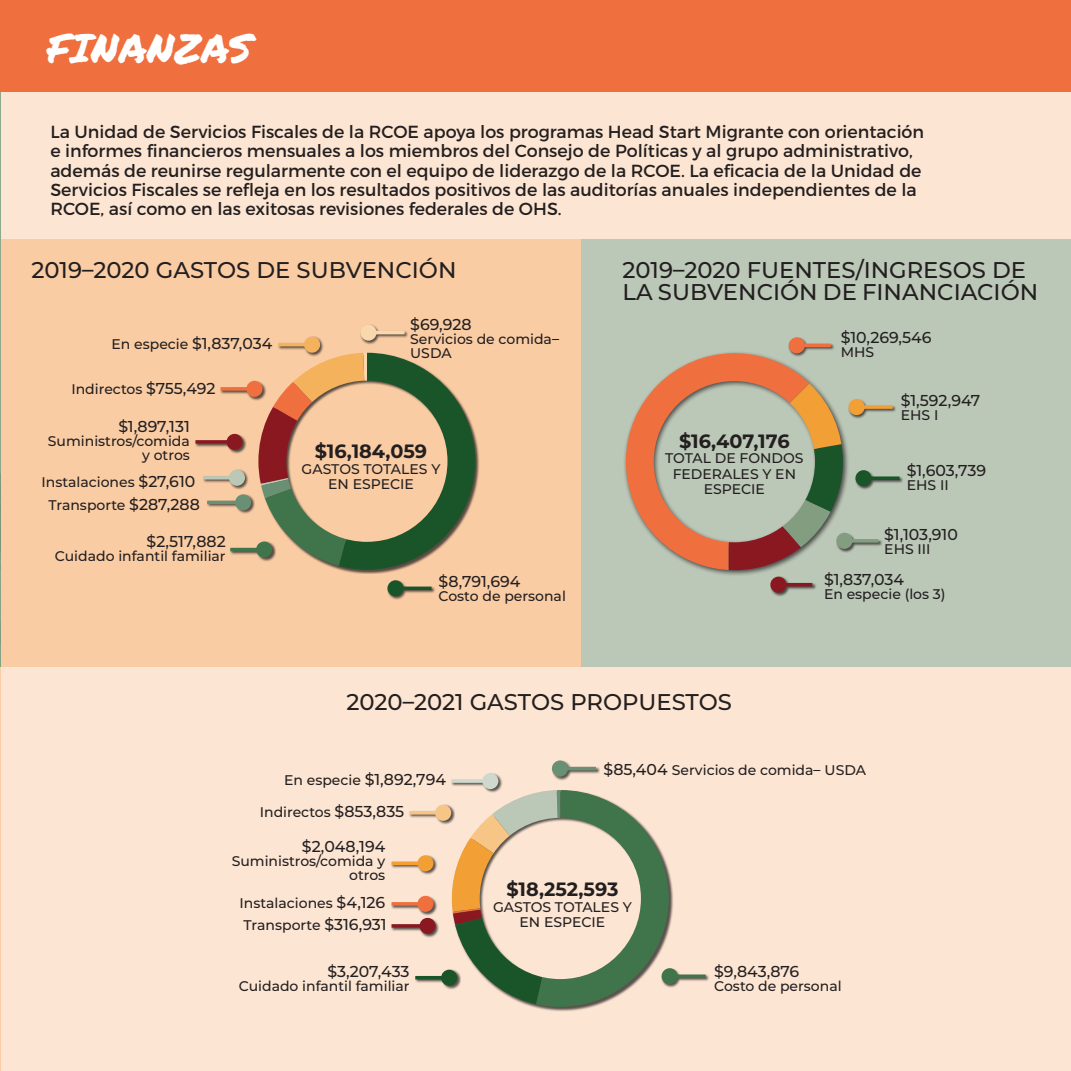
<style>
.page{position:relative;width:1071px;height:1071px;background:#fff}
.page>*{position:absolute;margin:0;border:0;box-sizing:border-box;transform-origin:0 0}
.t1{font:40.25px "Permanent Marker";color:#fff}
.t2{font:500 22.75px/22.8px "Montserrat";color:#231f20}
.t3{font:700 19.25px "Montserrat";color:#231f20}
.t4{font:17.5px/19.2px "Montserrat";color:#231f20}
.t5{font:500 15.75px "Montserrat";color:#231f20}
.t6{font:500 14px/15.4px "Montserrat";color:#231f20;text-align:center}
.s1{font-family:"Futura Std"}
.s2{font-size:14px}
.s3{font-size:15.75px}
</style>
<div class="page">
<div style="left:1px;top:77px;width:1070px;height:994px;background:#fce5d2"></div>
<div style="left:0;top:239px;width:581px;height:428px;background:#f9cca4"></div>
<div style="left:581px;top:239px;width:490px;height:428px;background:#bbc7b7"></div>
<hr style="left:0;top:667px;width:1px;height:404px;background:#f9cca4">
<img style="left:0;top:91px;width:1px;height:576px">
<div style="left:0;top:0;width:1071px;height:91px;background:#f06f3e"></div>
<div style="left:770px;top:576px;width:46px;height:21px;background:#231f20;opacity:.75"></div>
<hr style="left:778px;top:583px;width:34px;height:3px;background:#891821">
<div style="left:770px;top:577px;width:17px;height:16px;background:#891821;border-radius:50%"></div>
<div style="left:836px;top:532px;width:46px;height:21px;background:#231f20;opacity:.75"></div>
<svg style="left:852px;top:539px;width:26px;height:4px"></svg>
<div style="left:836px;top:533px;width:16px;height:16px;background:#839d81;border-radius:50%"></div>
<div style="left:788px;top:337px;width:47px;height:21px;background:#231f20;opacity:.75"></div>
<hr style="left:797px;top:344px;width:34px;height:3px;background:#f06f3e">
<div style="left:789px;top:337px;width:16px;height:16px;background:#f06f3e;border-radius:50%"></div>
<div style="left:451px;top:772px;width:51px;height:21px;background:#231f20;opacity:.75"></div>
<svg style="left:451px;top:779px;width:31px;height:4px"></svg>
<div style="left:482px;top:773px;width:16px;height:16px;background:#ced8cc;border-radius:50%"></div>
<div style="left:848px;top:398px;width:48px;height:21px;background:#231f20;opacity:.75"></div>
<svg style="left:865px;top:405px;width:28px;height:4px"></svg>
<div style="left:849px;top:399px;width:16px;height:16px;background:#f29f35;border-radius:50%"></div>
<div style="left:855px;top:470px;width:48px;height:20px;background:#231f20;opacity:.75"></div>
<svg style="left:872px;top:476px;width:28px;height:4px"></svg>
<div style="left:855px;top:470px;width:17px;height:16px;background:#1a5429;border-radius:50%"></div>
<div style="left:230px;top:541px;width:46px;height:21px;background:#231f20;opacity:.75"></div>
<hr style="left:230px;top:548px;width:34px;height:3px;background:#40744a">
<div style="left:220px;top:380px;width:47px;height:21px;background:#231f20;opacity:.75"></div>
<svg style="left:221px;top:387px;width:25px;height:4px"></svg>
<div style="left:246px;top:381px;width:17px;height:16px;background:#f06f3e;border-radius:50%"></div>
<div style="left:409px;top:804px;width:46px;height:21px;background:#231f20;opacity:.75"></div>
<svg style="left:409px;top:811px;width:26px;height:4px"></svg>
<div style="left:435px;top:805px;width:16px;height:16px;background:#f7c586;border-radius:50%"></div>
<div style="left:391px;top:895px;width:47px;height:21px;background:#231f20;opacity:.75"></div>
<svg style="left:392px;top:902px;width:25px;height:4px"></svg>
<div style="left:417px;top:896px;width:17px;height:16px;background:#f06f3e;border-radius:50%"></div>
<div style="left:387px;top:580px;width:48px;height:20px;background:#231f20;opacity:.75"></div>
<hr style="left:396px;top:587px;width:36px;height:3px;background:#1a5429">
<div style="left:387px;top:580px;width:17px;height:16px;background:#1a5429;border-radius:50%"></div>
<div style="left:360px;top:324px;width:48px;height:21px;background:#231f20;opacity:.75"></div>
<hr style="left:369px;top:331px;width:36px;height:3px;background:#fad8ae">
<div style="left:360px;top:325px;width:17px;height:16px;background:#fad8ae;border-radius:50%"></div>
<div style="left:206px;top:494px;width:49px;height:21px;background:#231f20;opacity:.75"></div>
<hr style="left:207px;top:501px;width:36px;height:3px;background:#6a9074">
<div style="left:235px;top:494px;width:16px;height:16px;background:#6a9074;border-radius:50%"></div>
<div style="left:278px;top:336px;width:46px;height:21px;background:#231f20;opacity:.75"></div>
<hr style="left:278px;top:343px;width:34px;height:3px;background:#f5b25d">
<div style="left:304px;top:337px;width:16px;height:16px;background:#f5b25d;border-radius:50%"></div>
<div style="left:202px;top:469px;width:47px;height:21px;background:#231f20;opacity:.75"></div>
<svg style="left:203px;top:476px;width:26px;height:4px"></svg>
<div style="left:229px;top:470px;width:16px;height:16px;background:#bbc7b7;border-radius:50%"></div>
<div style="left:195px;top:433px;width:51px;height:21px;background:#231f20;opacity:.75"></div>
<svg style="left:195px;top:440px;width:32px;height:4px"></svg>
<div style="left:227px;top:434px;width:16px;height:16px;background:#891821;border-radius:50%"></div>
<div style="left:661px;top:968px;width:49px;height:20px;background:#231f20;opacity:.75"></div>
<hr style="left:670px;top:975px;width:36px;height:3px;background:#40744a">
<div style="left:662px;top:968px;width:16px;height:16px;background:#40744a;border-radius:50%"></div>
<div style="left:551px;top:760px;width:49px;height:21px;background:#231f20;opacity:.75"></div>
<hr style="left:560px;top:767px;width:36px;height:3px;background:#6a9074">
<div style="left:552px;top:761px;width:16px;height:16px;background:#6a9074;border-radius:50%"></div>
<div style="left:391px;top:855px;width:47px;height:20px;background:#231f20;opacity:.75"></div>
<hr style="left:392px;top:862px;width:33px;height:3px;background:#f29f35">
<div style="left:417px;top:855px;width:17px;height:16px;background:#f29f35;border-radius:50%"></div>
<div style="left:391px;top:917px;width:48px;height:21px;background:#231f20;opacity:.75"></div>
<svg style="left:392px;top:924px;width:28px;height:4px"></svg>
<div style="left:420px;top:918px;width:16px;height:16px;background:#891821;border-radius:50%"></div>
<div style="left:415px;top:969px;width:46px;height:21px;background:#231f20;opacity:.75"></div>
<hr style="left:415px;top:976px;width:34px;height:3px;background:#1a5429">
<div style="left:441px;top:970px;width:16px;height:16px;background:#1a5429;border-radius:50%"></div>
<div style="left:623px;top:350px;width:227px;height:227px;background:#231f20;opacity:.75"></div>
<svg style="left:626px;top:353px;width:217px;height:217px"></svg>
<div style="left:258px;top:353px;width:222px;height:221px;background:#231f20;opacity:.75"></div>
<svg style="left:258px;top:353px;width:217px;height:217px"></svg>
<div style="left:452px;top:790px;width:221px;height:222px;background:#231f20;opacity:.75"></div>
<svg style="left:452px;top:790px;width:217px;height:217px"></svg>
<p class="t1" style="left:47px;top:18px;width:206px">FINANZAS</p>
<p class="t4" style="left:50px;top:122px;width:875px">La Unidad de Servicios Fiscales de la RCOE apoya los programas Head Start Migrante con orientación e informes financieros mensuales a los miembros del Consejo de Políticas y al grupo administrativo, además de reunirse regularmente con el equipo de liderazgo de la RCOE. La eficacia de la Unidad de Servicios Fiscales se refleja en los resultados positivos de las auditorías anuales independientes de la RCOE, así como en las exitosas revisiones federales de OHS.</p>
<p class="t2" style="left:32px;top:257px;width:426px">2019<span class="s1">–</span>2020 GASTOS DE SUBVENCIÓN</p>
<p class="t2" style="left:623px;top:257px;width:417px">2019<span class="s1">–</span>2020 FUENTES/INGRESOS DE<br>LA SUBVENCIÓN DE FINANCIACIÓN</p>
<p class="t5" style="left:112px;top:333px;width:162px"><span class="s2">En especie</span> $1,837,034</p>
<p class="t6" style="left:71px;top:380px;width:146px">Indirectos <span class="s3">$755,492</span></p>
<p class="t5" style="left:118px;top:415px;width:73px">$1,897,131</p>
<p class="t6" style="left:48px;top:433px;width:143px;line-height:14px;text-align:right">Suministros/comida y otros</p>
<p class="t6" style="left:41px;top:474px;width:155px">Instalaciones <span class="s3">$27,610</span></p>
<p class="t6" style="left:48px;top:497px;width:153px">Transporte <span class="s3">$287,288</span></p>
<p class="t5" style="left:147px;top:530px;width:81px">$2,517,882</p>
<p class="t6" style="left:55px;top:547px;width:172px">Cuidado infantil familiar</p>
<p class="t5" style="left:410px;top:313px;width:63px">$69,928</p>
<p class="t6" style="left:410px;top:331px;width:150px;line-height:14px;text-align:left">Servicios de comida<span class="s1">–<br></span>USDA</p>
<p class="t3" style="left:315px;top:438px;width:114px">$16,184,059</p>
<p class="t6" style="left:302px;top:460px;width:140px">GASTOS TOTALES Y<br>EN ESPECIE</p>
<p class="t5" style="left:439px;top:571px;width:83px">$8,791,694</p>
<p class="t6" style="left:439px;top:588px;width:129px">Costo de personal</p>
<p class="t3" style="left:679px;top:427px;width:112px">$16,407,176</p>
<p class="t6" style="left:665px;top:450px;width:140px">TOTAL DE FONDOS<br>FEDERALES Y EN<br>ESPECIE</p>
<p class="t5" style="left:841px;top:327px;width:92px">$10,269,546</p>
<p class="t6" style="left:841px;top:344px;width:35px">MHS</p>
<p class="t5" style="left:901px;top:389px;width:81px">$1,592,947</p>
<p class="t6" style="left:901px;top:406px;width:39px">EHS I</p>
<p class="t5" style="left:907px;top:460px;width:81px">$1,603,739</p>
<p class="t6" style="left:907px;top:477px;width:43px">EHS II</p>
<p class="t5" style="left:884px;top:524px;width:75px">$1,103,910</p>
<p class="t6" style="left:884px;top:541px;width:48px">EHS III</p>
<p class="t5" style="left:824px;top:569px;width:82px">$1,837,034</p>
<p class="t6" style="left:824px;top:586px;width:123px">En especie (los 3)</p>
<p class="t2" style="left:346px;top:690px;width:387px">2020<span class="s1">–</span>2021 GASTOS PROPUESTOS</p>
<p class="t5" style="left:284px;top:768px;width:163px"><span class="s2">En especie</span> $1,892,794</p>
<p class="t6" style="left:604px;top:762px;width:264px"><span class="s3">$85,404</span> Servicios de comida<span class="s1">–</span> USDA</p>
<p class="t6" style="left:260px;top:804px;width:146px">Indirectos <span class="s3">$853,835</span></p>
<p class="t5" style="left:302px;top:835px;width:85px">$2,048,194</p>
<p class="t6" style="left:232px;top:853px;width:155px;line-height:14px;text-align:right">Suministros/comida y otros</p>
<p class="t6" style="left:240px;top:895px;width:147px">Instalaciones <span class="s3">$4,126</span></p>
<p class="t6" style="left:244px;top:917px;width:145px">Transporte <span class="s3">$316,931</span></p>
<p class="t5" style="left:327px;top:960px;width:84px">$3,207,433</p>
<p class="t6" style="left:239px;top:977px;width:172px">Cuidado infantil familiar</p>
<p class="t3" style="left:506px;top:876px;width:113px">$18,252,593</p>
<p class="t6" style="left:493px;top:898px;width:140px">GASTOS TOTALES Y<br>EN ESPECIE</p>
<p class="t5" style="left:714px;top:960px;width:87px">$9,843,876</p>
<p class="t6" style="left:714px;top:977px;width:129px">Costo de personal</p>
</div>
